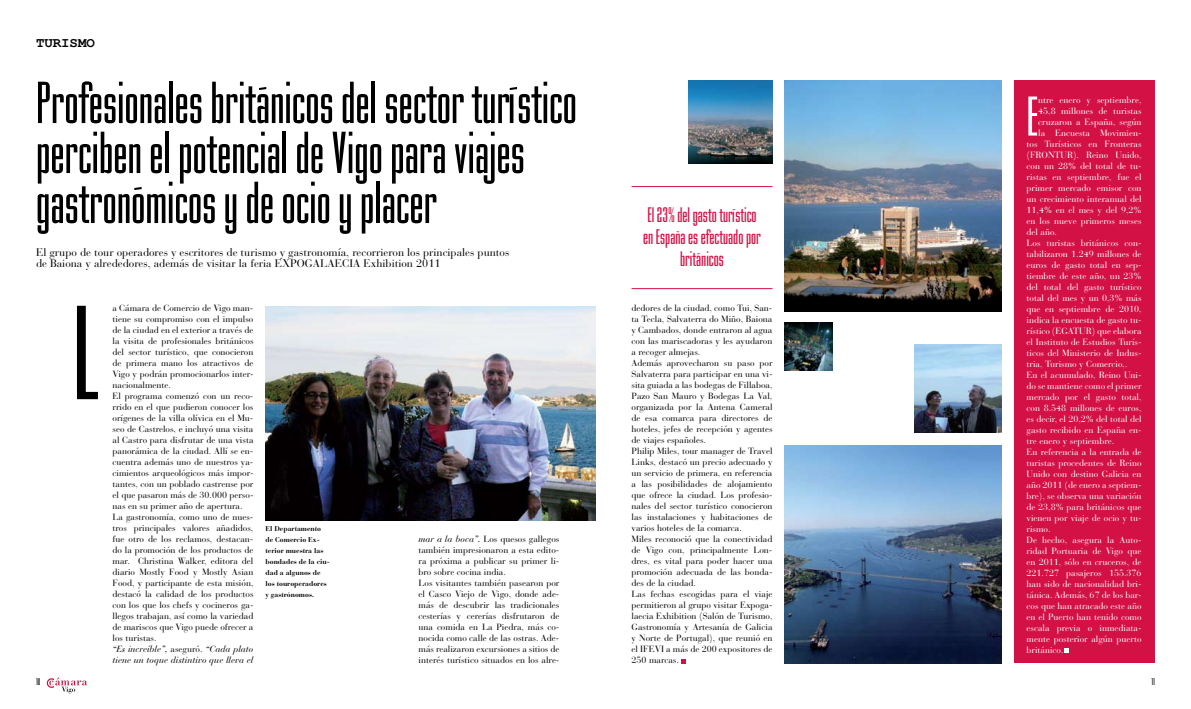
<style>
.page{position:relative;width:1191px;height:709px;background:#fff}
.page>*{position:absolute;margin:0;border:0;box-sizing:border-box;transform-origin:0 0}
.t1{font:140px "Mekanik Plain";color:#000}
.t2{font:62px/50px "Mekanik Plain";color:#000}
.t3{font:58.5px "Mekanik Plain";color:#fff}
.t4{font:22px/22px "Mekanik Plain";color:#d31145;text-align:center}
.t5{font:700 14px "Courier New";color:#000}
.t6{font:11px/11px "Bauer Bodoni";color:#000}
.t7{font:10px "Mekanik Plain";color:#000}
.t8{font:9px/11px "Bauer Bodoni";color:#000}
.t9{font:9px "Bauer Bodoni";color:#fff}
.t10{font:700 7px/11px "Bauer Bodoni";color:#000}
.s1{font-style:italic}
</style>
<div class="page">
<svg style="left:47px;top:677px;width:40px;height:16px"></svg>
<div style="left:1014px;top:80px;width:141px;height:583px;background:#d31145"></div>
<img style="left:265px;top:306px;width:330px;height:214px">
<svg style="left:681px;top:659px;width:4px;height:4px"></svg>
<svg style="left:1065px;top:648px;width:4px;height:4px"></svg>
<img style="left:688px;top:80px;width:84px;height:83px">
<img style="left:784px;top:80px;width:218px;height:231px">
<img style="left:784px;top:322px;width:48px;height:48px">
<img style="left:914px;top:344px;width:88px;height:88px">
<img style="left:784px;top:446px;width:218px;height:217px">
<hr style="left:631px;top:186px;width:141px;height:1px;background:#d31145">
<hr style="left:631px;top:288px;width:141px;height:1px;background:#d31145">
<h3 class="t5" style="left:36px;top:34px;width:60px">TURISMO</h3>
<h2 class="t2" style="left:36px;top:77px;width:542px">Profesionales británicos del sector turístico perciben el potencial de Vigo para viajes gastronómicos y de ocio y placer</h2>
<p class="t6" style="left:36px;top:246px;width:475px">El grupo de tour operadores y escritores de turismo y gastronomía, recorrieron los principales puntos de Baiona y alrededores, además de visitar la feria EXPOGALAECIA Exhibition 2011</p>
<h1 class="t1" style="left:72px;top:269px;width:29px">L</h1>
<p class="t8" style="left:112px;top:303px;width:142px">a Cámara de Comercio de Vigo man&shy;tiene su compromiso con el impulso de la ciudad en el exterior a través de la visita de profesionales británicos del sector turístico, que conocieron de primera mano los atractivos de Vigo y podrán promocionarlos inter&shy;nacionalmente.<br>El programa comenzó con un reco&shy;rrido en el que pudieron conocer los orígenes de la villa olívica en el Mu&shy;seo de Castrelos, e incluyó una visita al Castro para disfrutar de una vista panorámica de la ciudad. Allí se en&shy;cuentra además uno de nuestros ya&shy;cimientos arqueológicos más impor&shy;tantes, con un poblado castrense por el que pasaron más de 30.000 perso&shy;nas en su primer año de apertura.<br>La gastronomía, como uno de nues&shy;tros principales valores añadidos, fue otro de los reclamos, destacan&shy;do la promoción de los productos de mar. Christina Walker, editora del diario Mostly Food y Mostly Asian Food, y participante de esta misión, destacó la calidad de los productos con los que los chefs y cocineros ga&shy;llegos trabajan, así como la variedad de mariscos que Vigo puede ofrecer a los turistas.<br><span class="s1">“Es increíble”,</span> aseguró. <span class="s1">“Cada plato tiene un toque distintivo que lleva el</span></p>
<p class="t10" style="left:265px;top:523px;width:66px">El Departamento de Comercio Ex&shy;terior muestra las bondades de la ciu&shy;dad a algunos de los touroperadores y gastrónomos.</p>
<p class="t8" style="left:418px;top:533px;width:142px"><span class="s1">mar a la boca”.</span> Los quesos gallegos también impresionaron a esta edito&shy;ra próxima a publicar su primer li&shy;bro sobre cocina india.<br>Los visitantes también pasearon por el Casco Viejo de Vigo, donde ade&shy;más de descubrir las tradicionales cesterías y cererías disfrutaron de una comida en La Piedra, más co&shy;nocida como calle de las ostras. Ade&shy;más realizaron excursiones a sitios de interés turístico situados en los alre-</p>
<h3 class="t4" style="left:643px;top:203px;width:119px">El 23% del gasto turístico en España es efectuado por británicos</h3>
<p class="t8" style="left:631px;top:302px;width:142px">dedores de la ciudad, como Tui, San&shy;ta Tecla, Salvaterra do Miño, Baiona y Cambados, donde entraron al agua con las mariscadoras y les ayudaron a recoger almejas.<br>Además aprovecharon su paso por<br>Salvaterra para participar en una vi&shy;sita guiada a las bodegas de Fillaboa,<br>Pazo San Mauro y Bodegas La Val, organizada por la Antena Cameral de esa comarca para directores de hoteles, jefes de recepción y agentes de viajes españoles.<br>Philip Miles, tour manager de Travel<br>Links, destacó un precio adecuado y un servicio de primera, en referencia a las posibilidades de alojamiento que ofrece la ciudad. Los profesio&shy;nales del sector turístico conocieron las instalaciones y habitaciones de varios hoteles de la comarca.<br>Miles reconoció que la conectividad de Vigo con, principalmente Lon&shy;dres, es vital para poder hacer una promoción adecuada de las bonda&shy;des de la ciudad.<br>Las fechas escogidas para el viaje permitieron al grupo visitar Expoga&shy;laecia Exhibition (Salón de Turismo,<br>Gastronomía y Artesanía de Galicia y Norte de Portugal), que reunió en el IFEVI a más de 200 expositores de<br>250 marcas.</p>
<h3 class="t3" style="left:1026px;top:81px;width:13px">E</h3>
<p class="t9" style="left:1038px;top:94px;width:105px">ntre enero y septiembre,</p>
<p class="t9" style="left:1038px;top:105px;width:105px">45,8 millones de turistas</p>
<p class="t9" style="left:1038px;top:116px;width:105px">cruzaron a España, según</p>
<p class="t9" style="left:1038px;top:127px;width:105px">la Encuesta Movimien-</p>
<p class="t9" style="left:1026px;top:138px;width:116px">tos Turísticos en Fronteras</p>
<p class="t9" style="left:1026px;top:149px;width:117px">(FRONTUR). Reino Unido,</p>
<p class="t9" style="left:1026px;top:160px;width:116px">con un 28% del total de tu-</p>
<p class="t9" style="left:1026px;top:171px;width:116px">ristas en septiembre, fue el</p>
<p class="t9" style="left:1026px;top:182px;width:116px">primer mercado emisor con</p>
<p class="t9" style="left:1026px;top:193px;width:116px">un crecimiento interanual del</p>
<p class="t9" style="left:1026px;top:204px;width:116px">11,4% en el mes y del 9,2%</p>
<p class="t9" style="left:1026px;top:215px;width:116px">en los nueve primeros meses</p>
<p class="t9" style="left:1026px;top:226px;width:32px">del año.</p>
<p class="t9" style="left:1026px;top:237px;width:117px">Los turistas británicos con-</p>
<p class="t9" style="left:1026px;top:248px;width:116px">tabilizaron 1.249 millones de</p>
<p class="t9" style="left:1026px;top:259px;width:116px">euros de gasto total en sep-</p>
<p class="t9" style="left:1026px;top:270px;width:116px">tiembre de este año, un 23%</p>
<p class="t9" style="left:1026px;top:281px;width:117px">del total del gasto turístico</p>
<p class="t9" style="left:1026px;top:292px;width:116px">total del mes y un 0,3% más</p>
<p class="t9" style="left:1026px;top:303px;width:117px">que en septiembre de 2010,</p>
<p class="t9" style="left:1026px;top:314px;width:116px">indica la encuesta de gasto tu-</p>
<p class="t9" style="left:1026px;top:325px;width:117px">rístico (EGATUR) que elabora</p>
<p class="t9" style="left:1026px;top:336px;width:117px">el Instituto de Estudios Turís-</p>
<p class="t9" style="left:1026px;top:347px;width:116px">ticos del Ministerio de Indus-</p>
<p class="t9" style="left:1026px;top:358px;width:103px">tria, Turismo y Comercio,.</p>
<p class="t9" style="left:1026px;top:369px;width:116px">En el acumulado, Reino Uni-</p>
<p class="t9" style="left:1026px;top:380px;width:117px">do se mantiene como el primer</p>
<p class="t9" style="left:1026px;top:391px;width:116px">mercado por el gasto total,</p>
<p class="t9" style="left:1026px;top:402px;width:116px">con 8.548 millones de euros,</p>
<p class="t9" style="left:1026px;top:413px;width:116px">es decir, el 20,2% del total del</p>
<p class="t9" style="left:1026px;top:424px;width:117px">gasto recibido en España en-</p>
<p class="t9" style="left:1026px;top:435px;width:89px">tre enero y septiembre.</p>
<p class="t9" style="left:1026px;top:446px;width:116px">En referencia a la entrada de</p>
<p class="t9" style="left:1026px;top:457px;width:116px">turistas procedentes de Reino</p>
<p class="t9" style="left:1026px;top:468px;width:116px">Unido con destino Galicia en</p>
<p class="t9" style="left:1026px;top:479px;width:117px">año 2011 (de enero a septiem-</p>
<p class="t9" style="left:1026px;top:490px;width:117px">bre), se observa una variación</p>
<p class="t9" style="left:1026px;top:501px;width:117px">de 23,8% para británicos que</p>
<p class="t9" style="left:1026px;top:512px;width:116px">vienen por viaje de ocio y tu-</p>
<p class="t9" style="left:1026px;top:523px;width:26px">rismo.</p>
<p class="t9" style="left:1026px;top:534px;width:116px">De hecho, asegura la Auto-</p>
<p class="t9" style="left:1026px;top:545px;width:116px">ridad Portuaria de Vigo que</p>
<p class="t9" style="left:1026px;top:556px;width:116px">en 2011, sólo en cruceros, de</p>
<p class="t9" style="left:1026px;top:567px;width:116px">221.727 pasajeros 155.376</p>
<p class="t9" style="left:1026px;top:578px;width:116px">han sido de nacionalidad bri-</p>
<p class="t9" style="left:1026px;top:589px;width:117px">tánica. Además, 67 de los bar-</p>
<p class="t9" style="left:1026px;top:600px;width:117px">cos que han atracado este año</p>
<p class="t9" style="left:1026px;top:611px;width:116px">en el Puerto han tenido como</p>
<p class="t9" style="left:1026px;top:622px;width:116px">escala previa o inmediata-</p>
<p class="t9" style="left:1026px;top:633px;width:117px">mente posterior algún puerto</p>
<p class="t9" style="left:1026px;top:644px;width:39px">británico.</p>
<p class="t7" style="left:36px;top:676px;width:6px">10</p>
<p class="t7" style="left:1151px;top:676px;width:5px">11</p>
</div>
